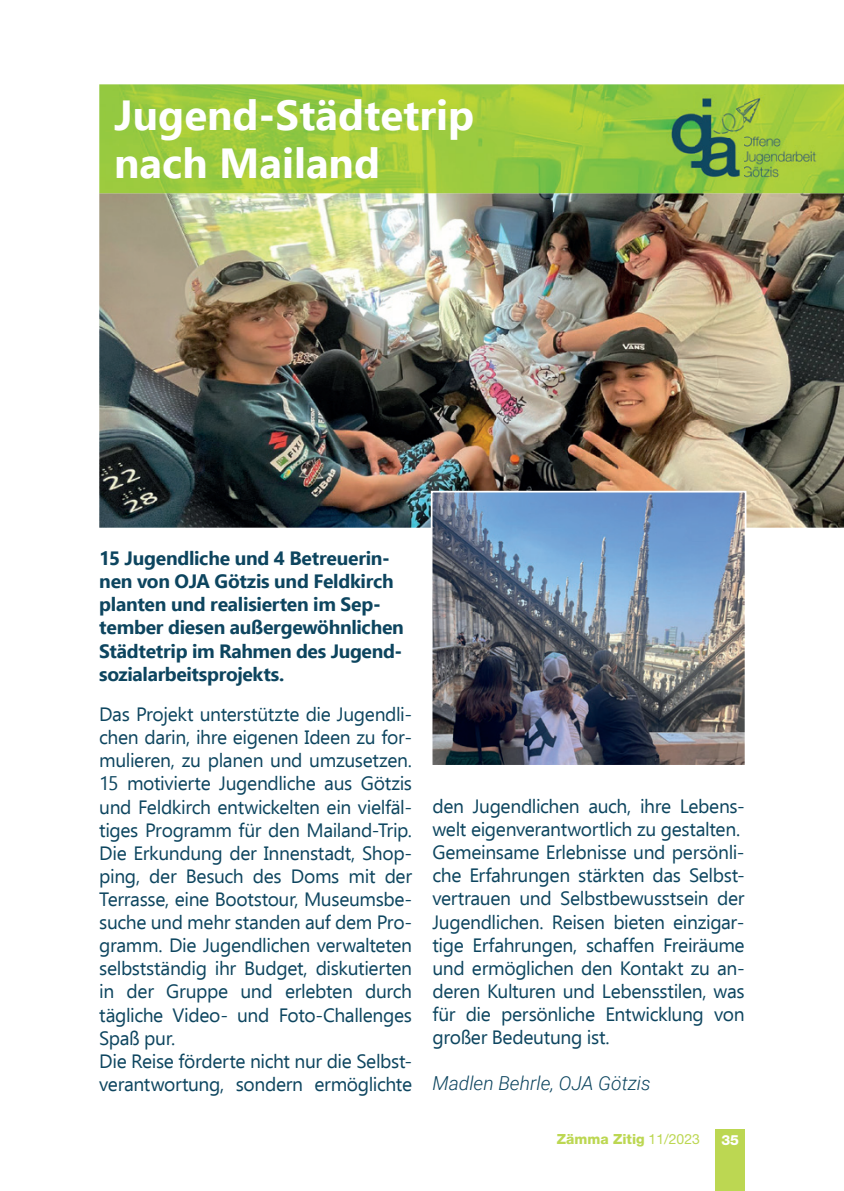
<style>
.page{position:relative;width:844px;height:1191px;background:#fff}
.page>*{position:absolute;margin:0;border:0;box-sizing:border-box;transform-origin:0 0}
.t1{font:700 42px/47.2px "Ebrima";color:#fff}
.t2{font:19.25px/23.1px "Ebrima";letter-spacing:-.02em;color:#0d455f}
.t3{font:700 19.25px/23.1px "Ebrima";letter-spacing:-.015em;color:#0d455f}
.t4{font:italic 300 19.25px "Roboto";color:#0d455f}
.t5{font:800 14px "Helvetica Neue LT Pro";color:#bcd752}
.t6{font:800 14px "Helvetica Neue LT Pro";color:#fff}
.s1{font-weight:400}
</style>
<div class="page">
<img style="left:99px;top:193px;width:744px;height:334px">
<img style="left:99px;top:84px;width:744px;height:109px">
<img style="left:646px;top:88px;width:197px;height:101px">
<img style="left:430px;top:490px;width:317px;height:275px">
<div style="left:715px;top:1130px;width:29px;height:61px;background:#bcd752"></div>
<h1 class="t1" style="left:114px;top:89px;width:361px">Jugend-Städtetrip nach Mailand</h1>
<p class="t3" style="left:99px;top:545px;width:306px">15 Jugendliche und 4 Betreuerin&shy;nen von OJA Götzis und Feldkirch planten und realisierten im Sep&shy;tember diesen außergewöhnlichen<br>Städtetrip im Rahmen des Jugend&shy;sozialarbeitsprojekts.</p>
<p class="t2" style="left:99px;top:702px;width:314px">Das Projekt unterstützte die Jugendli&shy;chen darin, ihre eigenen Ideen zu for&shy;mulieren, zu planen und umzusetzen.<br>15 motivierte Jugendliche aus Götzis und Feldkirch entwickelten ein vielfäl&shy;tiges Programm für den Mailand-Trip.<br>Die Erkundung der Innenstadt, Shop&shy;ping, der Besuch des Doms mit der Terrasse, eine Bootstour, Museumsbe&shy;suche und mehr standen auf dem Pro&shy;gramm. Die Jugendlichen verwalteten selbstständig ihr Budget, diskutierten in der Gruppe und erlebten durch tägliche Video- und Foto-Challenges Spaß pur.<br>Die Reise förderte nicht nur die Selbst&shy;verantwortung, sondern ermöglichte</p>
<p class="t2" style="left:432px;top:794px;width:313px">den Jugendlichen auch, ihre Lebens&shy;welt eigenverantwortlich zu gestalten.<br>Gemeinsame Erlebnisse und persönli&shy;che Erfahrungen stärkten das Selbst&shy;vertrauen und Selbstbewusstsein der Jugendlichen. Reisen bieten einzigar&shy;tige Erfahrungen, schaffen Freiräume und ermöglichen den Kontakt zu an&shy;deren Kulturen und Lebensstilen, was für die persönliche Entwicklung von großer Bedeutung ist.</p>
<p class="t4" style="left:432px;top:1070px;width:220px">Madlen Behrle, OJA Götzis</p>
<p class="t5" style="left:556px;top:1131px;width:145px">Zämma Zitig <span class="s1">11/2023</span></p>
<p class="t6" style="left:721px;top:1131px;width:19px">35</p>
</div>
